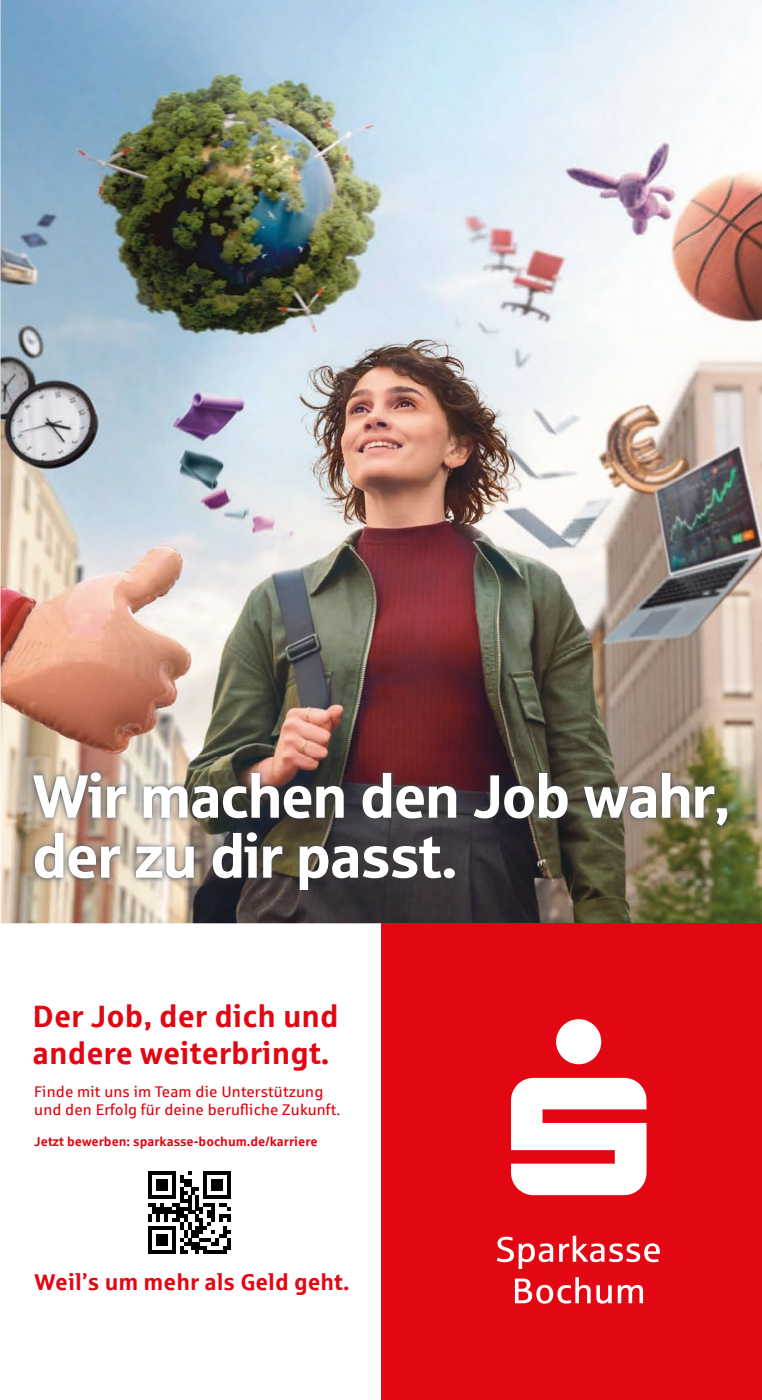
<style>
.page{position:relative;width:762px;height:1400px;background:#fff}
.page>*{position:absolute;margin:0;border:0;box-sizing:border-box;transform-origin:0 0}
.t1{font:60.88px/60px "Sparkasse Head";color:#fff}
.t2{font:700 30.88px/37.1px "Sparkasse Rg";color:#e30613}
.t3{font:700 22.88px "Sparkasse Rg";color:#e30613}
.t4{font:15.5px/18.5px "Sparkasse Rg";letter-spacing:.01em;color:#e30613}
.t5{font:700 12.88px "Sparkasse Rg";color:#e30613}
</style>
<div class="page">
<img style="left:1px;top:0;width:761px;height:923px">
<div style="left:381px;top:923px;width:381px;height:476px;background:#e30613"></div>
<svg style="left:511px;top:1019px;width:135px;height:176px"></svg>
<svg style="left:497px;top:1236px;width:56px;height:33px"></svg>
<svg style="left:559px;top:1235px;width:101px;height:27px"></svg>
<svg style="left:515px;top:1277px;width:97px;height:26px"></svg>
<svg style="left:618px;top:1285px;width:25px;height:18px"></svg>
<img style="left:24px;top:757px;width:714px;height:142px">
<svg style="left:148px;top:1171px;width:83px;height:83px"></svg>
<hr style="left:203px;top:1171px;width:28px;height:4px;background:#000">
<h1 class="t1" style="left:33px;top:764px;width:698px">Wir machen den Job wahr, der zu dir passt.</h1>
<h2 class="t2" style="left:33px;top:996px;width:308px">Der Job, der dich und andere weiterbringt.</h2>
<p class="t4" style="left:34px;top:1081px;width:308px">Finde mit uns im Team die Unterstützung und den Erfolg für deine berufliche Zukunft.</p>
<p class="t5" style="left:34px;top:1133px;width:285px">Jetzt bewerben: sparkasse-bochum.de/karriere</p>
<h3 class="t3" style="left:34px;top:1268px;width:317px">Weil’s um mehr als Geld geht.</h3>
</div>
